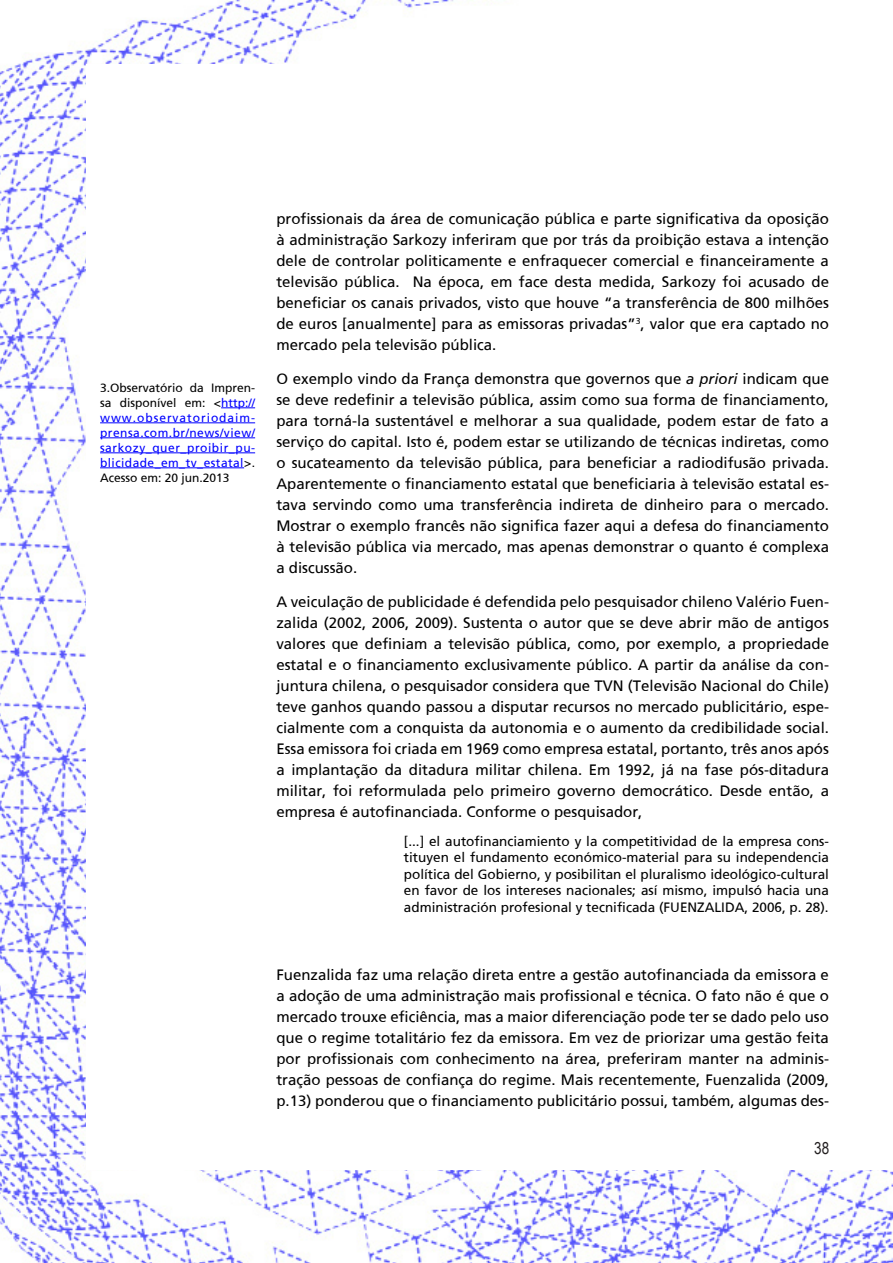
<style>
.page{position:relative;width:893px;height:1263px;background:#fff}
.page>*{position:absolute;margin:0;border:0;box-sizing:border-box;transform-origin:0 0}
.t1{font:16.5px "Arial Narrow";color:#231f20}
.NE_CORPO_TEXTO{font:15px/21px "Frutiger";color:#000;text-align:justify}
.NE_CORPO_CITAÇAO{font:13.5px/16.5px "Frutiger";color:#000;text-align:justify}
.NE_CORPO_NOTA_RODAPÉ{font:12px/15px "Frutiger";letter-spacing:.035em;color:#00f;text-align:justify}
.s1{color:#000}
.s2{font-style:italic}
</style>
<div class="page">
<img style="left:0;top:0;width:893px;height:1263px">
<div style="left:86px;top:64px;width:806px;height:1105px;background:#fff"></div>
<hr style="left:221px;top:407px;width:34px;height:1px;background:#00f">
<hr style="left:100px;top:422px;width:155px;height:1px;background:#00f">
<hr style="left:100px;top:437px;width:155px;height:1px;background:#00f">
<hr style="left:100px;top:452px;width:155px;height:1px;background:#00f">
<hr style="left:100px;top:467px;width:144px;height:1px;background:#00f">
<p class="NE_CORPO_NOTA_RODAPÉ" style="left:100px;top:380px;width:157px"><span class="s1">3.Observatório da Impren&shy;sa disponível em: &lt;</span>http:// www.observatoriodaim&shy;prensa.com.br/news/view/ sarkozy_quer_proibir_pu&shy;blicidade_em_tv_estatal<span class="s1">&gt;.<br>Acesso em: 20 jun.2013</span></p>
<p class="NE_CORPO_TEXTO" style="left:276px;top:208px;width:554px">profissionais da área de comunicação pública e parte significativa da oposição à administração Sarkozy inferiram que por trás da proibição estava a intenção dele de controlar politicamente e enfraquecer comercial e financeiramente a televisão pública. Na época, em face desta medida, Sarkozy foi acusado de beneficiar os canais privados, visto que houve “a transferência de 800 milhões de euros [anualmente] para as emissoras privadas”<sup>3</sup>, valor que era captado no mercado pela televisão pública.</p>
<p class="NE_CORPO_TEXTO" style="left:276px;top:368px;width:554px">O exemplo vindo da França demonstra que governos que <span class="s2">a priori</span> indicam que se deve redefinir a televisão pública, assim como sua forma de financiamento, para torná-la sustentável e melhorar a sua qualidade, podem estar de fato a serviço do capital. Isto é, podem estar se utilizando de técnicas indiretas, como o sucateamento da televisão pública, para beneficiar a radiodifusão privada.<br>Aparentemente o financiamento estatal que beneficiaria à televisão estatal es&shy;tava servindo como uma transferência indireta de dinheiro para o mercado.<br>Mostrar o exemplo francês não significa fazer aqui a defesa do financiamento à televisão pública via mercado, mas apenas demonstrar o quanto é complexa a discussão.</p>
<p class="NE_CORPO_TEXTO" style="left:276px;top:591px;width:554px">A veiculação de publicidade é defendida pelo pesquisador chileno Valério Fuen&shy;zalida (2002, 2006, 2009). Sustenta o autor que se deve abrir mão de antigos valores que definiam a televisão pública, como, por exemplo, a propriedade estatal e o financiamento exclusivamente público. A partir da análise da con&shy;juntura chilena, o pesquisador considera que TVN (Televisão Nacional do Chile) teve ganhos quando passou a disputar recursos no mercado publicitário, espe&shy;cialmente com a conquista da autonomia e o aumento da credibilidade social.<br>Essa emissora foi criada em 1969 como empresa estatal, portanto, três anos após a implantação da ditadura militar chilena. Em 1992, já na fase pós-ditadura militar, foi reformulada pelo primeiro governo democrático. Desde então, a empresa é autofinanciada. Conforme o pesquisador,</p>
<p class="NE_CORPO_CITAÇAO" style="left:404px;top:833px;width:427px">[...] el autofinanciamiento y la competitividad de la empresa cons&shy;tituyen el fundamento económico-material para su independencia política del Gobierno, y posibilitan el pluralismo ideológico-cultural en favor de los intereses nacionales; así mismo, impulsó hacia una administración profesional y tecnificada (FUENZALIDA, 2006, p. 28).</p>
<p class="NE_CORPO_TEXTO" style="left:276px;top:964px;width:554px">Fuenzalida faz uma relação direta entre a gestão autofinanciada da emissora e a adoção de uma administração mais profissional e técnica. O fato não é que o mercado trouxe eficiência, mas a maior diferenciação pode ter se dado pelo uso que o regime totalitário fez da emissora. Em vez de priorizar uma gestão feita por profissionais com conhecimento na área, preferiram manter na adminis&shy;tração pessoas de confiança do regime. Mais recentemente, Fuenzalida (2009, p.13) ponderou que o financiamento publicitário possui, também, algumas des-</p>
<p class="t1" style="left:814px;top:1136px;width:17px">38</p>
</div>
